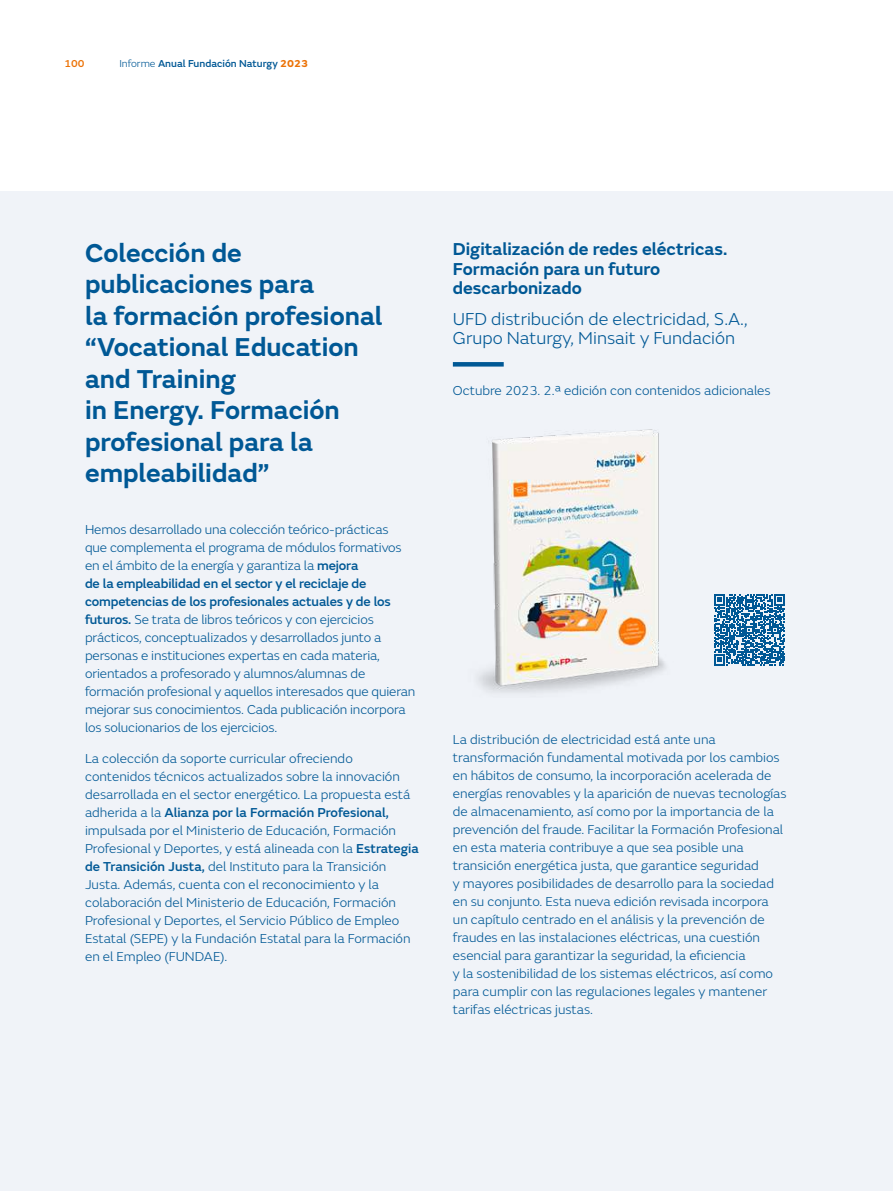
<style>
.page{position:relative;width:893px;height:1191px;background:#fff}
.page>*{position:absolute;margin:0;border:0;box-sizing:border-box;transform-origin:0 0}
.t1{font:600 27px/31.5px "FS Emeric";color:#005895}
.t2{font:600 18px/19.5px "FS Emeric";color:#005895}
.t3{font:300 18px/19.5px "FS Emeric";color:#005895}
.t4{font:300 13.5px/18px "FS Emeric";color:#005895}
.t5{font:500 10.5px "FS Emeric";color:#005895}
.t6{font:500 10.5px "FS Emeric";color:#ec7206}
.s1{font-weight:300}
.s2{font-weight:700;color:#ec7206}
.s3{font-weight:500}
</style>
<div class="page">
<div style="left:0;top:191px;width:893px;height:1000px;background:#f0f3f8"></div>
<svg style="left:453px;top:362px;width:51px;height:4px"></svg>
<svg style="left:714px;top:594px;width:71px;height:71px"></svg>
<img style="left:478px;top:429px;width:187px;height:264px">
<p class="t6" style="left:65px;top:56px;width:22px">100</p>
<p class="t5" style="left:119px;top:56px;width:190px"><span class="s1">Informe</span> Anual Fundación Naturgy <span class="s2">2023</span></p>
<h1 class="t1" style="left:85px;top:235px;width:299px">Colección de publicaciones para<br>la formación profesional “Vocational Education and Training<br>in Energy. Formación profesional para la empleabilidad”</h1>
<p class="t4" style="left:85px;top:520px;width:332px">Hemos desarrollado una colección teórico-prácticas<br>que complementa el programa de módulos formativos en el ámbito de la energía y garantiza la <span class="s3">mejora<br>de la empleabilidad en el sector y el reciclaje de competencias de los profesionales actuales y de los futuros.</span> Se trata de libros teóricos y con ejercicios prácticos, conceptualizados y desarrollados junto a personas e instituciones expertas en cada materia, orientados a profesorado y alumnos/alumnas de formación profesional y aquellos interesados que quieran mejorar sus conocimientos. Cada publicación incorpora los solucionarios de los ejercicios.</p>
<p class="t4" style="left:85px;top:749px;width:335px">La colección da soporte curricular ofreciendo contenidos técnicos actualizados sobre la innovación desarrollada en el sector energético. La propuesta está adherida a la <span class="s3">Alianza por la Formación Profesional, </span>impulsada por el Ministerio de Educación, Formación Profesional y Deportes, y está alineada con la <span class="s3">Estrategia de Transición Justa,</span> del Instituto para la Transición Justa. Además, cuenta con el reconocimiento y la colaboración del Ministerio de Educación, Formación Profesional y Deportes, el Servicio Público de Empleo Estatal (SEPE) y la Fundación Estatal para la Formación en el Empleo (FUNDAE).</p>
<h2 class="t2" style="left:453px;top:238px;width:276px">Digitalización de redes eléctricas.<br>Formación para un futuro descarbonizado</h2>
<h2 class="t3" style="left:453px;top:308px;width:296px">UFD distribución de electricidad, S.A.,<br>Grupo Naturgy, Minsait y Fundación</h2>
<p class="t4" style="left:453px;top:381px;width:319px">Octubre 2023. 2.ª edición con contenidos adicionales</p>
<p class="t4" style="left:453px;top:730px;width:335px">La distribución de electricidad está ante una transformación fundamental motivada por los cambios en hábitos de consumo, la incorporación acelerada de energías renovables y la aparición de nuevas tecnologías de almacenamiento, así como por la importancia de la prevención del fraude. Facilitar la Formación Profesional en esta materia contribuye a que sea posible una transición energética justa, que garantice seguridad<br>y mayores posibilidades de desarrollo para la sociedad en su conjunto. Esta nueva edición revisada incorpora un capítulo centrado en el análisis y la prevención de fraudes en las instalaciones eléctricas, una cuestión esencial para garantizar la seguridad, la eficiencia<br>y la sostenibilidad de los sistemas eléctricos, así como para cumplir con las regulaciones legales y mantener tarifas eléctricas justas.</p>
</div>
